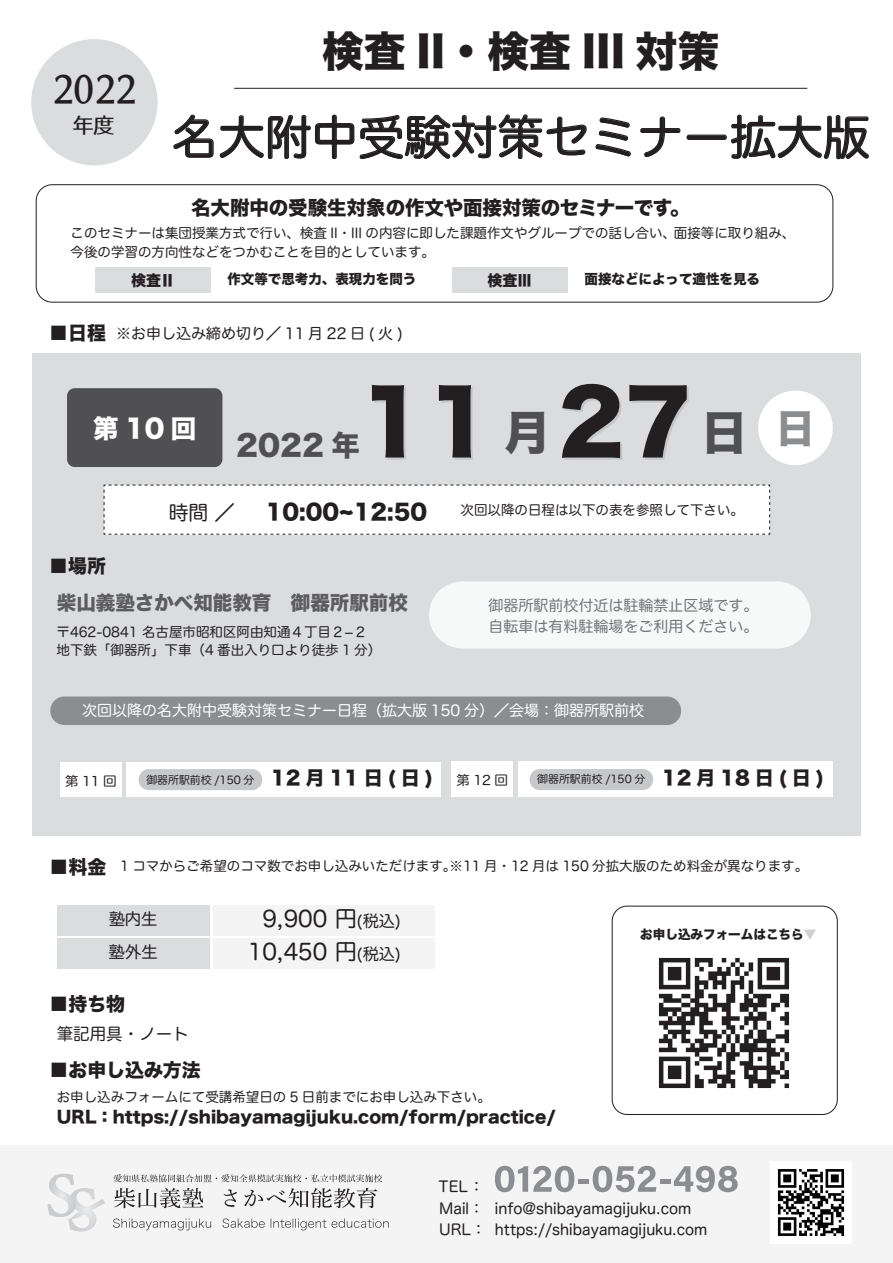
<style>
.page{position:relative;width:893px;height:1263px;background:#fff}
.page>*{position:absolute;margin:0;border:0;box-sizing:border-box;transform-origin:0 0}
.t1{font:86.7px "Hira Kaku Std W8";color:#231f20}
.t2{font:46.5px "Hira Maru Pro N W4";color:#231f20}
.t3{font:42px "Hira Kaku Std W8";color:#231f20}
.t4{font:37.2px "Gen Ei Late Min P v 2";color:#231f20}
.t5{font:28.5px "Hira Kaku Std W8";color:#505052}
.t6{font:25.5px "Hira Kaku Std W8";color:#fff}
.t7{font:22.35px/33px "Hira Maru Pro N W4";color:#231f20;text-align:right}
.t8{font:21.6px "Hira Kaku Std W8";color:#231f20}
.t9{font:20.85px "Gen Ei Late Min P v 2";color:#231f20}
.t10{font:19.8px "Hira Maru Pro W4";color:#231f20}
.t11{font:19.5px "Hira Kaku Std W8";letter-spacing:-.005em;color:#231f20}
.t12{font:19.5px "Hira Kaku Std W8";color:#5d5d60}
.t13{font:18.9px "Hira Kaku Std W8";color:#231f20}
.t14{font:16.5px "Hira Kaku Std W8";color:#231f20}
.t15{font:16.5px "Hira Maru Pro N W4";color:#231f20}
.t16{font:16.35px/33px "Hira Maru Pro N W4";color:#231f20}
.t17{font:15px/21px "Hira Maru Pro N W4";color:#231f20}
.t18{font:15px "Hira Maru Pro N W4";color:#fff}
.t19{font:15px/21px "Hira Maru Pro N W4";color:#757679}
.t20{font:15px "Hira Kaku Std W8";letter-spacing:-.005em;color:#231f20}
.t21{font:13.5px/18px "Hira Maru Pro N W4";color:#231f20}
.t22{font:13.5px "Hira Kaku Std W8";color:#231f20}
.t23{font:13.05px "Hira Maru Pro N W4";color:#231f20;scale:1.04 1}
.t24{font:12.6px "Hira Kaku Std W8";color:#231f20}
.t25{font:10.95px "Hira Maru Pro N W4";color:#231f20}
.s1{font-size:46.5px;color:#505052}
.s2{font-size:39.15px;color:#8b8d90}
.s3{font-family:"Hira Kaku Std W8";font-size:19.2px}
.s4{font-size:13.05px}
.s5{font-family:"Hira Kaku Std W8";font-size:18.9px}
.s6{font-size:16.05px}
.s7{font-family:"Koz Go Pr 6 N";color:#cfd0d2}
</style>
<div class="page">
<div style="left:32px;top:353px;width:828px;height:483px;background:#dbdcde"></div>
<div style="left:0;top:1145px;width:893px;height:118px;background:#f4f4f5"></div>
<svg style="left:114px;top:1188px;width:89px;height:20px"></svg>
<svg style="left:224px;top:1189px;width:13px;height:18px"></svg>
<svg style="left:245px;top:1188px;width:132px;height:20px"></svg>
<svg style="left:222px;top:1218px;width:43px;height:10px"></svg>
<svg style="left:271px;top:1219px;width:118px;height:11px"></svg>
<svg style="left:113px;top:1218px;width:98px;height:12px"></svg>
<svg style="left:114px;top:1174px;width:268px;height:8px"></svg>
<svg style="left:48px;top:1174px;width:57px;height:57px"></svg>
<svg style="left:495px;top:1166px;width:79px;height:26px"></svg>
<div style="left:578px;top:1179px;width:11px;height:5px;background:#8b8d90"></div>
<svg style="left:593px;top:1166px;width:63px;height:26px"></svg>
<div style="left:660px;top:1179px;width:10px;height:5px;background:#8b8d90"></div>
<svg style="left:674px;top:1166px;width:64px;height:26px"></svg>
<img style="left:770px;top:1162px;width:82px;height:81px">
<div style="left:36px;top:184px;width:797px;height:118px;border:1px solid #231f20;border-radius:16px"></div>
<hr style="left:234px;top:88px;width:573px;height:1px;background:#231f20">
<svg style="left:173px;top:114px;width:414px;height:72px"></svg>
<svg style="left:595px;top:117px;width:36px;height:40px"></svg>
<svg style="left:640px;top:116px;width:41px;height:42px"></svg>
<div style="left:687px;top:135px;width:40px;height:5px;border:1px solid #231f20;border-radius:2px"></div>
<svg style="left:731px;top:114px;width:138px;height:46px"></svg>
<div style="left:31px;top:39px;width:127px;height:126px;background:#dbdcde;border-radius:50%"></div>
<div style="left:758px;top:391px;width:75px;height:74px;background:#fff;border-radius:50%"></div>
<div style="left:67px;top:388px;width:155px;height:79px;background:#505052;border-radius:8px"></div>
<div style="left:429px;top:581px;width:382px;height:67px;background:#f7f8f8;border-radius:34px"></div>
<div style="left:50px;top:696px;width:631px;height:29px;background:#8b8d90;border-radius:14px"></div>
<div style="left:451px;top:762px;width:62px;height:35px;background:#fff"></div>
<div style="left:518px;top:762px;width:314px;height:35px;background:#fff"></div>
<div style="left:530px;top:769px;width:123px;height:21px;background:#c7c8ca;border-radius:10px"></div>
<div style="left:60px;top:762px;width:62px;height:34px;background:#fff"></div>
<div style="left:127px;top:762px;width:314px;height:35px;background:#fff"></div>
<div style="left:139px;top:769px;width:123px;height:21px;background:#c7c8ca;border-radius:10px"></div>
<div style="left:95px;top:267px;width:115px;height:26px;background:#dbdcde"></div>
<div style="left:452px;top:267px;width:115px;height:26px;background:#dbdcde"></div>
<div style="left:213px;top:905px;width:111px;height:30px;background:#f4f4f5"></div>
<div style="left:324px;top:905px;width:111px;height:30px;background:#f4f4f5"></div>
<div style="left:213px;top:938px;width:111px;height:31px;background:#f4f4f5"></div>
<div style="left:324px;top:938px;width:111px;height:31px;background:#f4f4f5"></div>
<div style="left:57px;top:905px;width:153px;height:30px;background:#dbdcde"></div>
<div style="left:57px;top:938px;width:153px;height:31px;background:#dbdcde"></div>
<div style="left:612px;top:906px;width:226px;height:209px;border:1px solid #231f20;border-radius:15px"></div>
<img style="left:658px;top:957px;width:132px;height:132px">
<div style="left:103px;top:484px;width:667px;height:51px;background:#fff"></div>
<h3 class="t4" style="left:52px;top:71px;width:85px">2022</h3>
<h3 class="t9" style="left:73px;top:114px;width:43px">年度</h3>
<h3 class="t3" style="left:322px;top:28px;width:399px">検査 II・検査 III 対策</h3>
<h2 class="t2" style="left:172px;top:97px;width:699px">名大附中受験対策セミナー拡大版</h2>
<h3 class="t11" style="left:191px;top:197px;width:500px">名大附中の受験生対象の作文や面接対策のセミナーです。</h3>
<p class="t21" style="left:71px;top:222px;width:726px;line-height:19.5px">このセミナーは集団授業方式で行い、検査 II・III の内容に即した課題作文やグループでの話し合い、面接等に取り組み、今後の学習の方向性などをつかむことを目的としています。</p>
<p class="t20" style="left:131px;top:272px;width:45px">検査Ⅱ</p>
<p class="t22" style="left:227px;top:272px;width:190px">作文等で思考力、表現力を問う</p>
<p class="t20" style="left:487px;top:272px;width:46px">検査Ⅲ</p>
<p class="t22" style="left:584px;top:271px;width:177px">面接などによって適性を見る</p>
<h3 class="t13" style="left:49px;top:323px;width:58px">■日程</h3>
<p class="t17" style="left:116px;top:321px;width:288px">※お申し込み締め切り／ 11 月 22 日 ( 火 )</p>
<h3 class="t6" style="left:93px;top:414px;width:105px">第10回</h3>
<h3 class="t5" style="left:236px;top:429px;width:125px">2022 年</h3>
<h1 class="t1" style="left:360px;top:374px;width:457px">11<span class="s1">月</span>27<span class="s1">日</span> <span class="s2">日</span></h1>
<h3 class="t10" style="left:169px;top:495px;width:67px">時間 ／</h3>
<h3 class="t8" style="left:266px;top:500px;width:163px">10:00~12:50</h3>
<p class="t21" style="left:460px;top:500px;width:285px">次回以降の日程は以下の表を参照して下さい。</p>
<h3 class="t13" style="left:49px;top:556px;width:58px">■場所</h3>
<h3 class="t12" style="left:57px;top:592px;width:352px">柴山義塾さかべ知能教育　御器所駅前校</h3>
<p class="t21" style="left:57px;top:622px;width:326px">〒462-0841 名古屋市昭和区阿由知通４丁目２-２地下鉄「御器所」下車（4 番出入り口より徒歩 1 分）</p>
<p class="t19" style="left:489px;top:594px;width:271px">御器所駅前校付近は駐輪禁止区域です。自転車は有料駐輪場をご利用ください。</p>
<p class="t18" style="left:82px;top:697px;width:608px">次回以降の名大附中受験対策セミナー日程（拡大版 150 分）／会場：御器所駅前校　　　</p>
<p class="t23" style="left:65px;top:769px;width:51px">第11回</p>
<p class="t25" style="left:146px;top:770px;width:363px">御器所駅前校/150分 <span class="s3">12月11日(日)</span> <span class="s4">第12回</span></p>
<p class="t25" style="left:537px;top:770px;width:289px">御器所駅前校 /150 分 <span class="s3">12 月 18 日 ( 日 )</span></p>
<p class="t21" style="left:50px;top:856px;width:760px"><span class="s5">■料金</span> 1 コマからご希望のコマ数でお申し込みいただけます。※11 月・12 月は 150 分拡大版のため料金が異なります。</p>
<p class="t16" style="left:109px;top:902px;width:51px">塾内生塾外生</p>
<h3 class="t7" style="left:248px;top:900px;width:155px">9,900 円<span class="s6">(税込)<br></span>10,450 円<span class="s6">(税込)</span></h3>
<p class="t24" style="left:640px;top:927px;width:178px">お申し込みフォームはこちら<span class="s7">▼</span></p>
<h3 class="t13" style="left:50px;top:993px;width:77px">■持ち物</h3>
<p class="t15" style="left:57px;top:1019px;width:133px">筆記用具・ノート</p>
<h3 class="t13" style="left:50px;top:1059px;width:153px">■お申し込み方法</h3>
<p class="t21" style="left:57px;top:1087px;width:436px">お申し込みフォームにて受講希望日の 5 日前までにお申し込み下さい。</p>
<p class="t14" style="left:57px;top:1107px;width:500px">URL：https://shibayamagijuku.com/form/practice/</p>
<p class="t17" style="left:439px;top:1175px;width:47px">TEL ：</p>
<p class="t17" style="left:439px;top:1197px;width:48px">Mail：<br>URL：</p>
<p class="t17" style="left:495px;top:1197px;width:198px">info@shibayamagijuku.com</p>
<p class="t17" style="left:495px;top:1218px;width:214px">https://shibayamagijuku.com</p>
</div>
